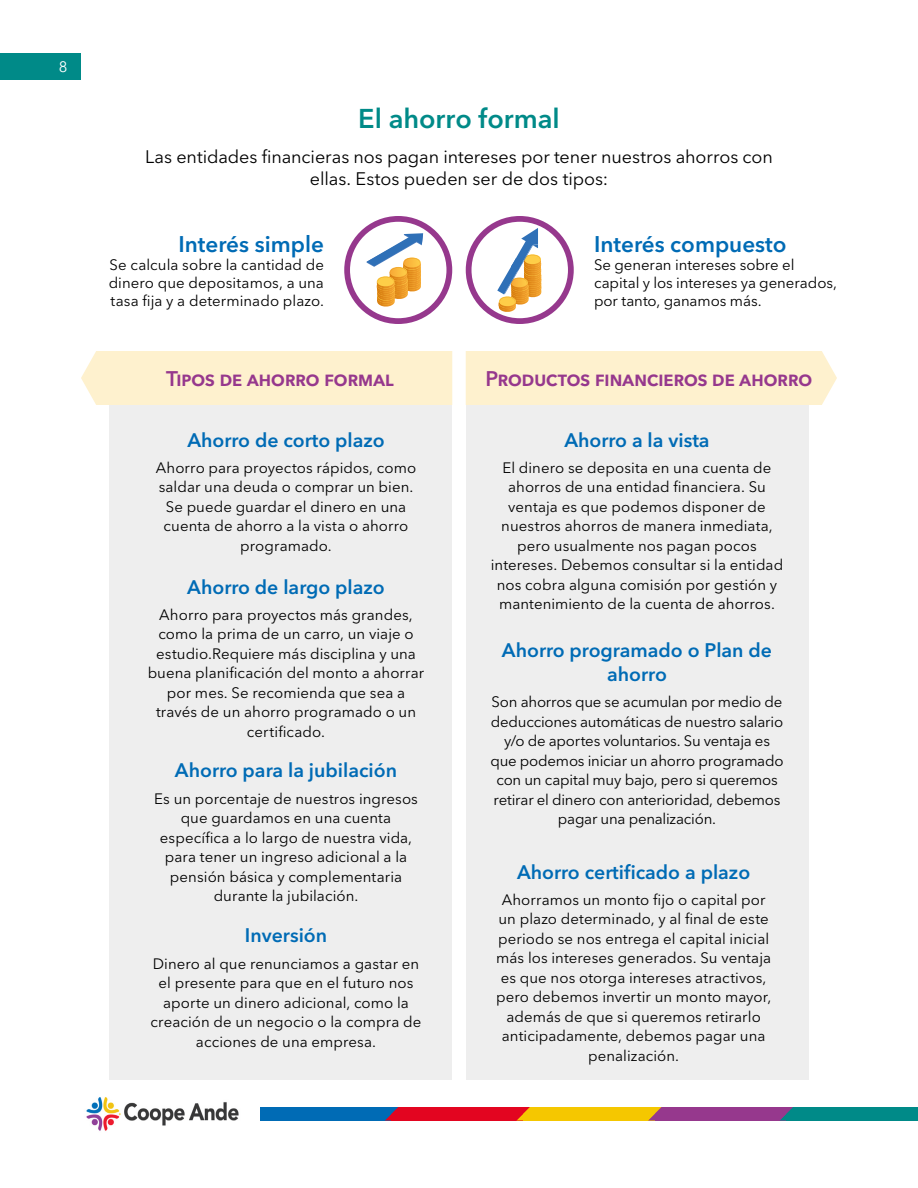
<style>
.page{position:relative;width:918px;height:1188px;background:#fff}
.page>*{position:absolute;margin:0;border:0;box-sizing:border-box;transform-origin:0 0}
.t1{font:600 27px "Avenir Next LT Pro";color:#008a88}
.t2{font:600 22.5px "Avenir Next LT Pro";color:#006bb5}
.t3{font:600 21px "Avenir Next LT Pro";letter-spacing:-.03em;color:#96388d}
.t4{font:600 19.5px/24px "Avenir Next LT Pro";color:#006bb5;text-align:center}
.t5{font:18px/22.5px "Avenir Next LT Pro";letter-spacing:-.005em;color:#000;text-align:center}
.t6{font:15px/19.5px "Avenir Next LT Pro";letter-spacing:.005em;color:#000;text-align:center}
.t7{font:15px/19.5px "Avenir Next LT Pro";letter-spacing:-.015em;color:#000;text-align:center}
.t8{font:15px "Avenir Next LT Pro";color:#fff}
</style>
<div class="page">
<div style="left:260px;top:1107px;width:132px;height:13px;background:#006bb5"></div>
<div style="left:392px;top:1107px;width:131px;height:13px;background:#e30520"></div>
<div style="left:523px;top:1107px;width:132px;height:13px;background:#f5c700"></div>
<div style="left:655px;top:1107px;width:131px;height:13px;background:#96388d"></div>
<div style="left:786px;top:1107px;width:132px;height:13px;background:#008a88"></div>
<svg style="left:385px;top:1107px;width:13px;height:13px"></svg>
<svg style="left:517px;top:1107px;width:13px;height:13px"></svg>
<svg style="left:649px;top:1107px;width:13px;height:13px"></svg>
<svg style="left:780px;top:1107px;width:13px;height:13px"></svg>
<img style="left:86px;top:1097px;width:153px;height:34px">
<div style="left:0;top:53px;width:81px;height:27px;background:#008a88"></div>
<div style="left:110px;top:378px;width:342px;height:702px;background:#eee"></div>
<div style="left:466px;top:378px;width:342px;height:702px;background:#eee"></div>
<div style="left:466px;top:351px;width:371px;height:54px;background:#fef1ce"></div>
<div style="left:81px;top:351px;width:371px;height:54px;background:#fef1ce"></div>
<svg style="left:347px;top:219px;width:102px;height:102px"></svg>
<svg style="left:367px;top:233px;width:56px;height:74px"></svg>
<div style="left:344px;top:216px;width:108px;height:108px;border:6px solid #96388d;border-radius:50%"></div>
<svg style="left:469px;top:219px;width:102px;height:102px"></svg>
<svg style="left:497px;top:228px;width:45px;height:84px"></svg>
<div style="left:466px;top:216px;width:108px;height:108px;border:6px solid #96388d;border-radius:50%"></div>
<p class="t8" style="left:59px;top:58px;width:10px">8</p>
<h1 class="t1" style="left:358px;top:103px;width:203px">El ahorro formal</h1>
<p class="t5" style="left:145px;top:145px;width:629px">Las entidades financieras nos pagan intereses por tener nuestros ahorros con ellas. Estos pueden ser de dos tipos:</p>
<h2 class="t2" style="left:178px;top:230px;width:147px">Interés simple</h2>
<p class="t6" style="left:109px;top:255px;width:217px;line-height:18px;text-align:justify">Se calcula sobre la cantidad de dinero que depositamos, a una tasa fija y a determinado plazo.</p>
<h2 class="t2" style="left:594px;top:230px;width:194px">Interés compuesto</h2>
<p class="t6" style="left:594px;top:255px;width:244px;line-height:18px;text-align:left">Se generan intereses sobre el capital y los intereses ya generados, por tanto, ganamos más.</p>
<h3 class="t3" style="left:166px;top:366px;width:229px">Tipos de ahorro formal</h3>
<h3 class="t3" style="left:485px;top:366px;width:329px">Productos financieros de ahorro</h3>
<h3 class="t4" style="left:187px;top:428px;width:199px">Ahorro de corto plazo</h3>
<p class="t6" style="left:156px;top:458px;width:262px">Ahorro para proyectos rápidos, como saldar una deuda o comprar un bien.<br>Se puede guardar el dinero en una cuenta de ahorro a la vista o ahorro programado.</p>
<h3 class="t4" style="left:187px;top:575px;width:199px">Ahorro de largo plazo</h3>
<p class="t6" style="left:148px;top:605px;width:278px">Ahorro para proyectos más grandes, como la prima de un carro, un viaje o estudio.Requiere más disciplina y una buena planificación del monto a ahorrar por mes. Se recomienda que sea a través de un ahorro programado o un certificado.</p>
<h3 class="t4" style="left:175px;top:758px;width:224px">Ahorro para la jubilación</h3>
<p class="t6" style="left:154px;top:789px;width:265px">Es un porcentaje de nuestros ingresos que guardamos en una cuenta específica a lo largo de nuestra vida, para tener un ingreso adicional a la pensión básica y complementaria durante la jubilación.</p>
<h3 class="t4" style="left:245px;top:924px;width:84px">Inversión</h3>
<p class="t6" style="left:151px;top:954px;width:272px">Dinero al que renunciamos a gastar en el presente para que en el futuro nos aporte un dinero adicional, como la creación de un negocio o la compra de acciones de una empresa.</p>
<h3 class="t4" style="left:564px;top:428px;width:147px">Ahorro a la vista</h3>
<p class="t6" style="left:491px;top:458px;width:294px">El dinero se deposita en una cuenta de ahorros de una entidad financiera. Su ventaja es que podemos disponer de nuestros ahorros de manera inmediata, pero usualmente nos pagan pocos intereses. Debemos consultar si la entidad nos cobra alguna comisión por gestión y mantenimiento de la cuenta de ahorros.</p>
<h3 class="t4" style="left:502px;top:638px;width:272px">Ahorro programado o Plan de ahorro</h3>
<p class="t7" style="left:490px;top:692px;width:295px">Son ahorros que se acumulan por medio de deducciones automáticas de nuestro salario y/o de aportes voluntarios. Su ventaja es que podemos iniciar un ahorro programado con un capital muy bajo, pero si queremos retirar el dinero con anterioridad, debemos pagar una penalización.</p>
<h3 class="t4" style="left:517px;top:860px;width:235px">Ahorro certificado a plazo</h3>
<p class="t6" style="left:496px;top:890px;width:277px">Ahorramos un monto fijo o capital por un plazo determinado, y al final de este periodo se nos entrega el capital inicial más los intereses generados. Su ventaja es que nos otorga intereses atractivos, pero debemos invertir un monto mayor, además de que si queremos retirarlo anticipadamente, debemos pagar una penalización.</p>
</div>
